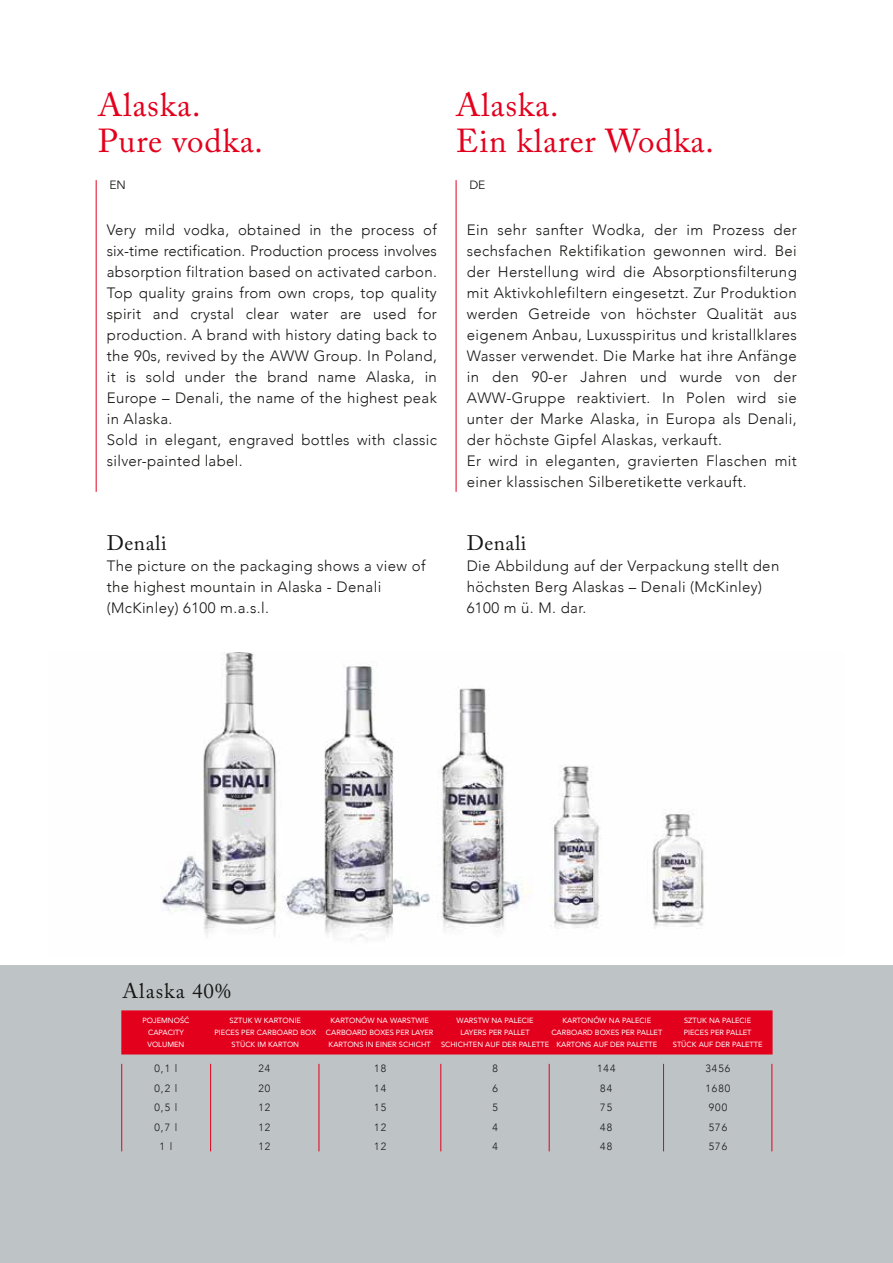
<style>
.page{position:relative;width:893px;height:1263px;background:#fff}
.page>*{position:absolute;margin:0;border:0;box-sizing:border-box;transform-origin:0 0}
.t1{font:33px/36px "Adobe Caslon Pro";letter-spacing:.025em;color:#e3001d}
.t2{font:21px "Adobe Caslon Pro";letter-spacing:.025em;color:#181716}
.t3{font:21px "Adobe Caslon Pro";letter-spacing:.05em;color:#181716}
.t4{font:300 15px/21px "Avenir";letter-spacing:.025em;color:#181716}
.t5{font:12px "Avenir";color:#181716}
.t6{font:300 10.5px/19.5px "Avenir";letter-spacing:.1em;color:#181716;text-align:center}
.t7{font:7.5px/12px "Avenir";color:#fff;text-align:center}
</style>
<div class="page">
<img style="left:162px;top:652px;width:542px;height:288px">
<div style="left:0;top:965px;width:893px;height:298px;background:#bec3c6"></div>
<hr style="left:121px;top:1064px;width:1px;height:87px;background:#e3001d">
<hr style="left:210px;top:1064px;width:1px;height:87px;background:#e3001d">
<hr style="left:319px;top:1064px;width:1px;height:87px;background:#e3001d">
<hr style="left:440px;top:1064px;width:1px;height:87px;background:#e3001d">
<hr style="left:549px;top:1064px;width:1px;height:87px;background:#e3001d">
<hr style="left:663px;top:1064px;width:1px;height:87px;background:#e3001d">
<hr style="left:771px;top:1064px;width:1px;height:87px;background:#e3001d">
<hr style="left:96px;top:180px;width:1px;height:312px;background:#e3001d">
<hr style="left:456px;top:180px;width:1px;height:312px;background:#e3001d">
<div style="left:121px;top:1010px;width:651px;height:44px;background:#e3001d;border:1px solid #e3001d"></div>
<h1 class="t1" style="left:98px;top:87px;width:167px">Alaska.<br>Pure vodka.</h1>
<h1 class="t1" style="left:456px;top:87px;width:260px">Alaska.<br>Ein klarer Wodka.</h1>
<p class="t5" style="left:109px;top:178px;width:18px">EN</p>
<p class="t4" style="left:107px;top:219px;width:332px">Very mild vodka, obtained in the process of six-time rectification. Production process involves absorption filtration based on activated carbon.<br>Top quality grains from own crops, top quality spirit and crystal clear water are used for production. A brand with history dating back to the 90s, revived by the AWW Group. In Poland, it is sold under the brand name Alaska, in Europe – Denali, the name of the highest peak in Alaska.<br>Sold in elegant, engraved bottles with classic silver-painted label.</p>
<h2 class="t2" style="left:107px;top:530px;width:61px">Denali</h2>
<p class="t4" style="left:107px;top:555px;width:320px">The picture on the packaging shows a view of the highest mountain in Alaska - Denali (McKinley) 6100 m.a.s.l.</p>
<p class="t5" style="left:469px;top:178px;width:17px">DE</p>
<p class="t4" style="left:467px;top:219px;width:332px">Ein sehr sanfter Wodka, der im Prozess der sechsfachen Rektifikation gewonnen wird. Bei der Herstellung wird die Absorptionsfilterung mit Aktivkohlefiltern eingesetzt. Zur Produktion werden Getreide von höchster Qualität aus eigenem Anbau, Luxusspiritus und kristallklares Wasser verwendet. Die Marke hat ihre Anfänge in den 90-er Jahren und wurde von der AWW-Gruppe reaktiviert. In Polen wird sie unter der Marke Alaska, in Europa als Denali, der höchste Gipfel Alaskas, verkauft.<br>Er wird in eleganten, gravierten Flaschen mit einer klassischen Silberetikette verkauft.</p>
<h2 class="t2" style="left:467px;top:530px;width:61px">Denali</h2>
<p class="t4" style="left:467px;top:555px;width:314px">Die Abbildung auf der Verpackung stellt den höchsten Berg Alaskas – Denali (McKinley)<br>6100 m ü. M. dar.</p>
<h2 class="t3" style="left:123px;top:979px;width:110px">Alaska 40%</h2>
<p class="t7" style="left:142px;top:1014px;width:49px">POJEMNOŚĆ<br>CAPACITY<br>VOLUMEN</p>
<p class="t7" style="left:214px;top:1014px;width:103px">SZTUK W KARTONIE<br>PIECES PER CARBOARD BOX<br>STÜCK IM KARTON</p>
<p class="t7" style="left:326px;top:1014px;width:109px">KARTONÓW NA WARSTWIE<br>CARBOARD BOXES PER LAYER<br>KARTONS IN EINER SCHICHT</p>
<p class="t7" style="left:441px;top:1014px;width:110px">WARSTW NA PALECIE<br>LAYERS PER PALLET<br>SCHICHTEN AUF DER PALETTE</p>
<p class="t7" style="left:551px;top:1014px;width:113px">KARTONÓW NA PALECIE<br>CARBOARD BOXES PER PALLET<br>KARTONS AUF DER PALETTE</p>
<p class="t7" style="left:673px;top:1014px;width:91px">SZTUK NA PALECIE<br>PIECES PER PALLET<br>STÜCK AUF DER PALETTE</p>
<p class="t6" style="left:154px;top:1059px;width:25px">0,1 l<br>0,2 l<br>0,5 l<br>0,7 l<br>1 l</p>
<p class="t6" style="left:258px;top:1059px;width:13px;text-align:justify">24<br>20<br>12<br>12<br>12</p>
<p class="t6" style="left:374px;top:1059px;width:13px;text-align:justify">18<br>14<br>15<br>12<br>12</p>
<p class="t6" style="left:492px;top:1059px;width:7px;text-align:justify">8<br>6<br>5<br>4<br>4</p>
<p class="t6" style="left:597px;top:1059px;width:20px">144<br>84<br>75<br>48<br>48</p>
<p class="t6" style="left:705px;top:1059px;width:26px">3456<br>1680<br>900<br>576<br>576</p>
</div>
